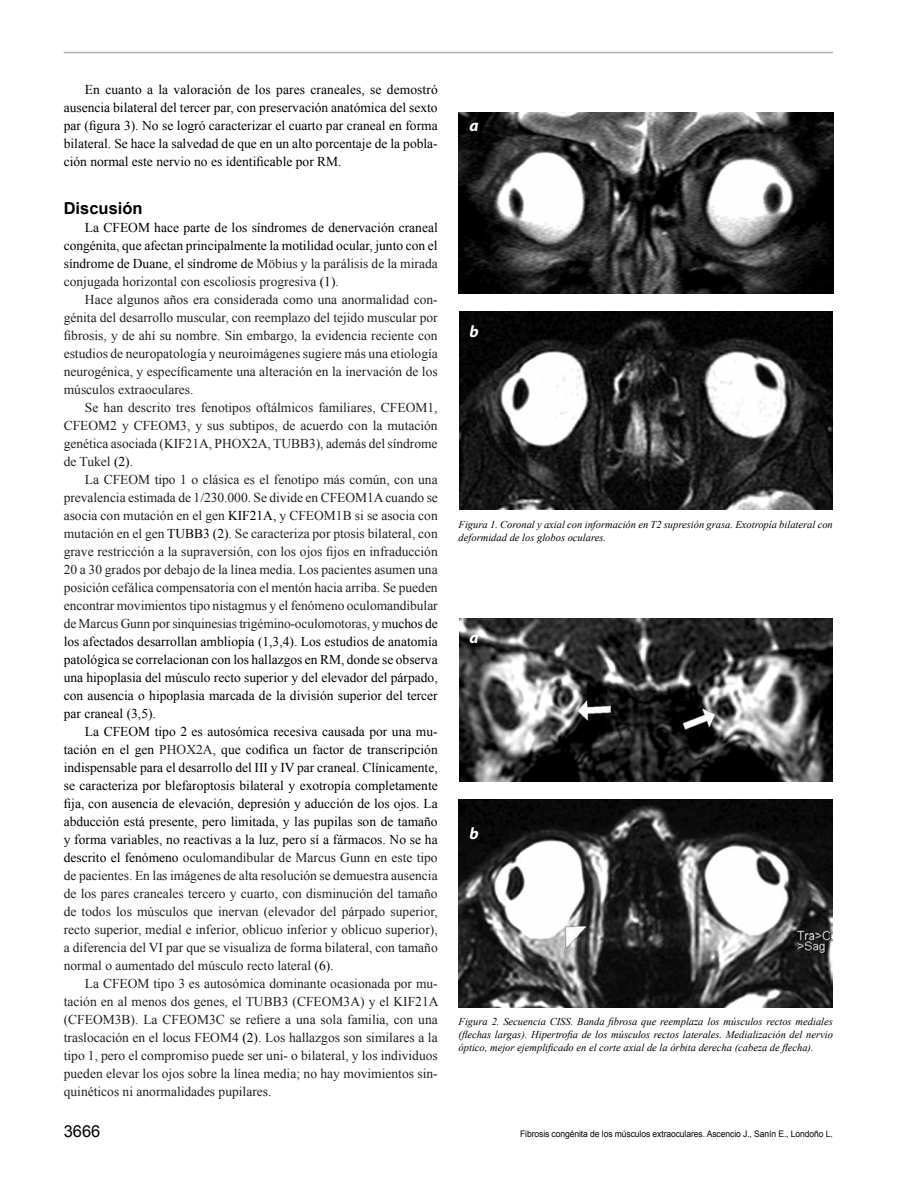
<style>
.page{position:relative;width:918px;height:1188px;background:#fff}
.page>*{position:absolute;margin:0;border:0;box-sizing:border-box;transform-origin:0 0}
.t1{font:700 16.5px "Arial";color:#000}
.t2{font:16.5px "Arial";color:#000}
.t3{font:italic 700 16.5px "Myriad Pro";color:#fff}
.t4{font:13.5px/18px "Times New Roman";color:#231f20;text-align:justify}
.t5{font:13.5px/18px "Times New Roman";color:#000;text-align:justify}
.t6{font:italic 10.5px/12.6px "Times New Roman";color:#000}
.t7{font:9px "Arial";letter-spacing:-.01em;color:#000;scale:.95 1}
.s1{color:#231f20}
.s2{color:#000}
</style>
<div class="page">
<hr style="left:64px;top:52px;width:769px;height:1px;background:#b0afb5">
<img style="left:459px;top:112px;width:374px;height:182px">
<img style="left:459px;top:311px;width:374px;height:199px">
<img style="left:459px;top:619px;width:374px;height:163px">
<img style="left:459px;top:799px;width:374px;height:209px">
<p class="t5" style="left:64px;top:81px;width:376px;text-indent:21px">En cuanto a la valoración de los pares craneales, se demostró ausencia bilateral del tercer par, con preservación anatómica del sexto par (figura 3). No se logró caracterizar el cuarto par craneal en forma bilateral. Se hace la salvedad de que en un alto porcentaje de la pobla&shy;ción normal este nervio no es identificable por RM.</p>
<p class="t1" style="left:64px;top:198px;width:80px">Discusión</p>
<p class="t5" style="left:64px;top:219px;width:376px;text-indent:21px">La CFEOM hace parte de los síndromes de denervación craneal congénita, que afectan principalmente la motilidad ocular, junto con el síndrome de Duane, el síndrome de <span class="s1">Möbius y la parálisis de la mirada conjugada horizontal con escoliosis progresiva</span> (1)<span class="s1">.</span></p>
<p class="t4" style="left:64px;top:291px;width:376px;text-indent:21px">Hace algunos años era considerada como una anormalidad con&shy;génita del desarrollo muscular, con reemplazo del tejido muscular por fibrosis, y de ahí su nombre. Sin embargo, la evidencia reciente con estudios de neuropatología y neuroimágenes sugiere más una etiología neurogénica, y específicamente una alteración en la inervación de los músculos extraoculares.</p>
<p class="t4" style="left:64px;top:399px;width:375px;text-indent:21px">Se han descrito tres fenotipos oftálmicos familiares, CFEOM1, CFEOM2 y CFEOM3, y sus subtipos, de acuerdo con la mutación genética asociada (KIF21A, PHOX2A, TUBB3), además del síndrome de Tukel <span class="s2">(2)</span>.</p>
<p class="t4" style="left:64px;top:471px;width:376px;text-indent:21px">La CFEOM tipo 1 o clásica es el fenotipo más común, con una prevalencia estimada de 1/230.000. Se divide en CFEOM1A cuando se asocia con mutación en el gen <span class="s2">KIF21A,</span> y CFEOM1B si se asocia con mutación en el gen <span class="s2">TUBB3 (2)</span>. Se caracteriza por ptosis bilateral, con grave restricción a la supraversión, con los ojos fijos en infraducción 20 a 30 grados por debajo de la línea media. Los pacientes asumen una posición cefálica compensatoria con el mentón hacia arriba. Se pueden encontrar movimientos tipo nistagmus y el fenómeno oculomandibular de Marcus Gunn por sinquinesias trigémino-oculomotoras, y m<span class="s2">uchos de los afectados desarrollan ambliopía (1,3,4). Los estudios de anatomía patológica se correlacionan con los hallazgos en RM, donde se observa una hipoplasia del músculo recto superior y del elevador del párpado, con ausencia o hipoplasia marcada de la división superior del tercer par craneal (3,5).</span></p>
<p class="t5" style="left:64px;top:723px;width:376px;text-indent:21px">La CFEOM tipo 2 es autosómica recesiva causada por una mu&shy;tación en el gen <span class="s1">PHOX2A,</span> que codifica un factor de transcripción indispensable para el desarrollo del III y IV par craneal. Clínicamente, se caracteriza por blefaroptosis bilateral y exotropía completamente fija, con ausencia de elevación, depresión y aducción de los ojos. La abducción está presente, pero limitada, y las pupilas son de tamaño y forma variables, no reactivas a la luz, pero sí a fármacos. No se ha descrito el fenómeno <span class="s1">oculomandibular de Marcus Gunn en este tipo de pacientes. En las imágenes de alta resolución se demuestra ausencia de los pares craneales tercero y cuarto, con disminución del tamaño de todos los músculos que inervan (elevador del párpado superior, recto superior, medial e inferior, oblicuo inferior y oblicuo superior), a diferencia del VI par que se visualiza de forma bilateral, con tamaño normal o aumentado del músculo recto lateral</span> (6)<span class="s1">.</span></p>
<p class="t4" style="left:64px;top:975px;width:376px;text-indent:21px">La CFEOM tipo 3 es autosómica dominante ocasionada por mu&shy;tación en al menos dos genes, el TUBB3 (CFEOM3A) y el KIF21A (CFEOM3B). La CFEOM3C se refiere a una sola familia, con una traslocación en el locus FEOM4 <span class="s2">(2)</span>. Los hallazgos son similares a la tipo 1, pero el compromiso puede ser uni- o bilateral, y los individuos pueden elevar los ojos sobre la línea media; no hay movimientos sin&shy;quinéticos ni anormalidades pupilares.</p>
<p class="t3" style="left:469px;top:115px;width:11px">a</p>
<p class="t3" style="left:469px;top:320px;width:11px">b</p>
<p class="t6" style="left:459px;top:518px;width:376px">Figura 1. Coronal y axial con información en T2 supresión grasa. Exotropía bilateral con deformidad de los globos oculares.</p>
<p class="t3" style="left:469px;top:627px;width:11px">a</p>
<p class="t3" style="left:469px;top:823px;width:11px">b</p>
<p class="t6" style="left:459px;top:1015px;width:376px;text-align:justify">Figura 2. Secuencia CISS. Banda fibrosa que reemplaza los músculos rectos mediales (flechas largas). Hipertrofia de los músculos rectos laterales. Medialización del nervio óptico, mejor ejemplificado en el corte axial de la órbita derecha (cabeza de flecha).</p>
<p class="t2" style="left:64px;top:1120px;width:38px">3666</p>
<p class="t7" style="left:520px;top:1128px;width:331px">Fibrosis congénita de los músculos extraoculares. Ascencio J., Sanín E., Londoño L.</p>
</div>
